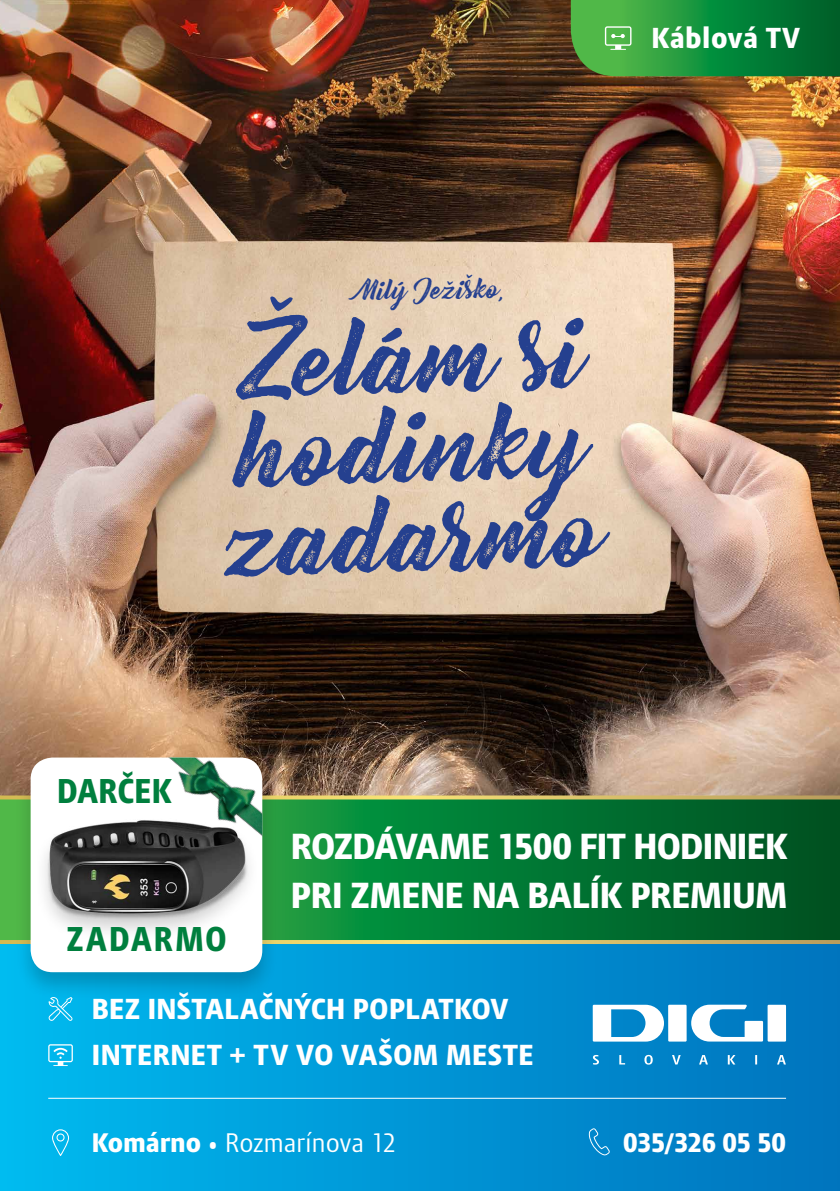
<style>
.page{position:relative;width:840px;height:1191px;background:#fff}
.page>*{position:absolute;margin:0;border:0;box-sizing:border-box;transform-origin:0 0}
.t1{font:94.4px/89.2px "Bernadette Rough";color:#25408f}
.t2{font:800 35.2px/49.6px "Modena";letter-spacing:-.01em;color:#fff}
.t3{font:800 33.4px "Modena";letter-spacing:.07em;color:#007f3e;scale:.93 1}
.t4{font:800 33.4px "Modena";letter-spacing:.045em;color:#007f3e;scale:.93 1}
.t5{font:800 28px "Modena";letter-spacing:.02em;color:#fff}
.t6{font:26px "Modena";letter-spacing:-.01em;color:#fff}
.t7{font:800 26px "Modena";letter-spacing:-.02em;color:#fff}
.t8{font:24.8px "Bernadette Rough";color:#25408f}
.s1{font-weight:800}
.s2{font-size:23.4px}
</style>
<div class="page">
<img style="left:0;top:0;width:839px;height:795px">
<svg style="left:570px;top:0;width:269px;height:76px;background:#208e3c"></svg>
<div style="left:0;top:891px;width:839px;height:300px;background:linear-gradient(to right,#00baef,#0072bd)"></div>
<svg style="left:48px;top:1044px;width:25px;height:22px"></svg>
<svg style="left:49px;top:1000px;width:23px;height:20px"></svg>
<svg style="left:592px;top:1004px;width:193px;height:60px"></svg>
<svg style="left:52px;top:1129px;width:17px;height:27px"></svg>
<svg style="left:588px;top:1128px;width:21px;height:27px"></svg>
<hr style="left:48px;top:1097px;width:737px;height:1px;background:#fff">
<svg style="left:0;top:795px;width:839px;height:149px;background:#117b35"></svg>
<div style="left:14px;top:753px;width:265px;height:247px;background:#000;opacity:.2"></div>
<div style="left:31px;top:757px;width:231px;height:215px;background:#fff;border-radius:22px"></div>
<img style="left:102px;top:757px;width:160px;height:79px">
<div style="left:34px;top:817px;width:226px;height:126px;background:#fff"></div>
<img style="left:44px;top:806px;width:206px;height:126px">
<p class="t5" style="left:651px;top:21px;width:150px">Káblová TV</p>
<p class="t8" style="left:355px;top:271px;width:152px;rotate:-1deg">Milý Ježiško,</p>
<h1 class="t1" style="left:221px;top:322px;width:379px;rotate:-2deg">Želám si hodinky zadarmo</h1>
<p class="t4" style="left:57px;top:770px;width:125px">DARČEK</p>
<p class="t2" style="left:291px;top:821px;width:497px">ROZDÁVAME 1500 FIT HODINIEK<br>PRI ZMENE NA BALÍK PREMIUM</p>
<p class="t3" style="left:66px;top:918px;width:174px">ZADARMO</p>
<p class="t5" style="left:92px;top:991px;width:418px">BEZ INŠTALAČNÝCH POPLATKOV</p>
<p class="t5" style="left:92px;top:1037px;width:443px">INTERNET + TV VO VAŠOM MESTE</p>
<p class="t6" style="left:92px;top:1126px;width:306px"><span class="s1">Komárno</span> <span class="s2">•</span> Rozmarínova 12</p>
<p class="t7" style="left:622px;top:1126px;width:164px">035/326 05 50</p>
</div>
